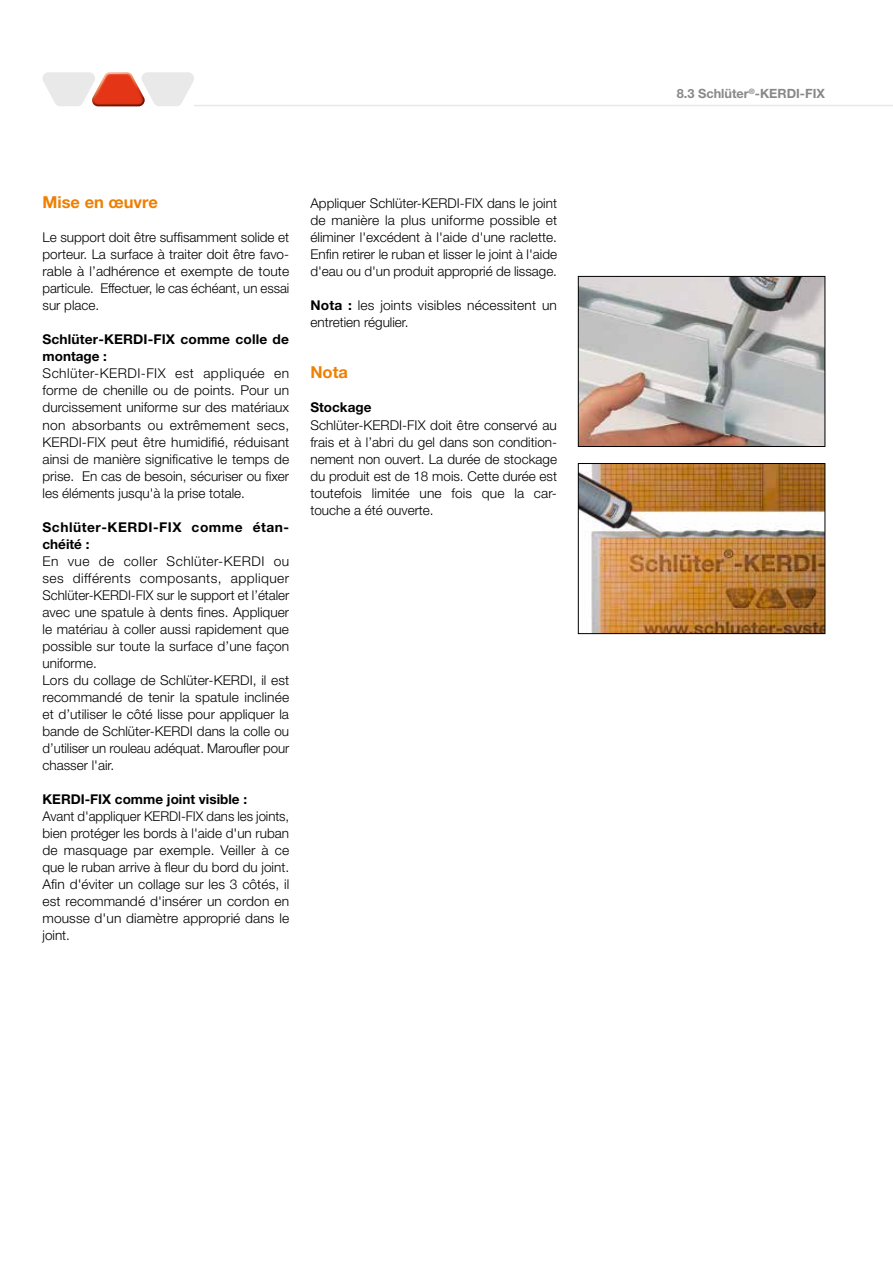
<style>
.page{position:relative;width:893px;height:1263px;background:#fff}
.page>*{position:absolute;margin:0;border:0;box-sizing:border-box;transform-origin:0 0}
.Überschrift{font:700 16.5px "Helvetica Neue LT Pro";color:#ee7f00}
.Fließtext{font:300 13.5px/17px "Helvetica Neue LT Pro";color:#000;text-align:justify}
.Fließtext-2{font:700 13.5px/17px "Helvetica Neue LT Pro";letter-spacing:.01em;color:#000}
.Fließtext-3{font:700 13.5px/17px "Helvetica Neue LT Pro";letter-spacing:.035em;color:#000}
.Unter-Überschrift{font:700 13.5px "Helvetica Neue LT Pro";color:#000}
.Seitentitel{font:700 12.75px "Helvetica Neue LT Pro";color:#87888a}
.s1{font-weight:700}
</style>
<div class="page">
<img style="left:580px;top:465px;width:243px;height:167px">
<div style="left:578px;top:463px;width:247px;height:171px;border:1px solid #000"></div>
<img style="left:580px;top:278px;width:243px;height:167px">
<div style="left:578px;top:276px;width:247px;height:171px;border:1px solid #000"></div>
<hr style="left:194px;top:105px;width:699px;height:1px;background:#e9e9ea">
<svg style="left:43px;top:72px;width:151px;height:34px"></svg>
<p class="Überschrift" style="left:43px;top:192px;width:117px">Mise en œuvre</p>
<p class="Fließtext" style="left:43px;top:229px;width:248px">Le support doit être suffisamment solide et porteur. La surface à traiter doit être favo&shy;rable à l’adhérence et exempte de toute particule. Effectuer, le cas échéant, un essai sur place.</p>
<p class="Fließtext-2" style="left:43px;top:331px;width:248px">Schlüter-KERDI-FIX comme colle de montage :</p>
<p class="Fließtext" style="left:43px;top:365px;width:248px">Schlüter-KERDI-FIX est appliquée en forme de chenille ou de points. Pour un durcissement uniforme sur des matériaux non absorbants ou extrêmement secs, KERDI-FIX peut être humidifié, réduisant ainsi de manière significative le temps de prise. En cas de besoin, sécuriser ou fixer les éléments jusqu'à la prise totale.</p>
<p class="Fließtext-3" style="left:43px;top:518px;width:248px">Schlüter-KERDI-FIX comme étan&shy;chéité :</p>
<p class="Fließtext" style="left:43px;top:552px;width:248px">En vue de coller Schlüter-KERDI ou ses différents composants, appliquer Schlüter-KERDI-FIX sur le support et l’étaler avec une spatule à dents fines. Appliquer le matériau à coller aussi rapidement que possible sur toute la surface d’une façon uniforme.</p>
<p class="Fließtext" style="left:43px;top:671px;width:248px">Lors du collage de Schlüter-KERDI, il est recommandé de tenir la spatule inclinée et d’utiliser le côté lisse pour appliquer la bande de Schlüter-KERDI dans la colle ou d’utiliser un rouleau adéquat. Maroufler pour chasser l'air.</p>
<p class="Fließtext-2" style="left:43px;top:790px;width:206px">KERDI-FIX comme joint visible :</p>
<p class="Fließtext" style="left:43px;top:807px;width:248px">Avant d'appliquer KERDI-FIX dans les joints, bien protéger les bords à l'aide d'un ruban de masquage par exemple. Veiller à ce que le ruban arrive à fleur du bord du joint.<br>Afin d'éviter un collage sur les 3 côtés, il est recommandé d'insérer un cordon en mousse d'un diamètre approprié dans le joint.</p>
<p class="Fließtext" style="left:310px;top:195px;width:248px">Appliquer Schlüter-KERDI-FIX dans le joint de manière la plus uniforme possible et éliminer l'excédent à l'aide d'une raclette.<br>Enfin retirer le ruban et lisser le joint à l'aide d'eau ou d'un produit approprié de lissage.</p>
<p class="Fließtext" style="left:310px;top:297px;width:248px"><span class="s1">Nota :</span> les joints visibles nécessitent un entretien régulier.</p>
<p class="Überschrift" style="left:310px;top:362px;width:39px">Nota</p>
<p class="Unter-Überschrift" style="left:310px;top:399px;width:63px">Stockage</p>
<p class="Fließtext" style="left:310px;top:416px;width:248px">Schlüter-KERDI-FIX doit être conservé au frais et à l’abri du gel dans son condition&shy;nement non ouvert. La durée de stockage du produit est de 18 mois. Cette durée est toutefois limitée une fois que la car&shy;touche a été ouverte.</p>
<p class="Seitentitel" style="left:677px;top:86px;width:150px">8.3 Schlüter<sup>®</sup>-KERDI-FIX</p>
</div>
